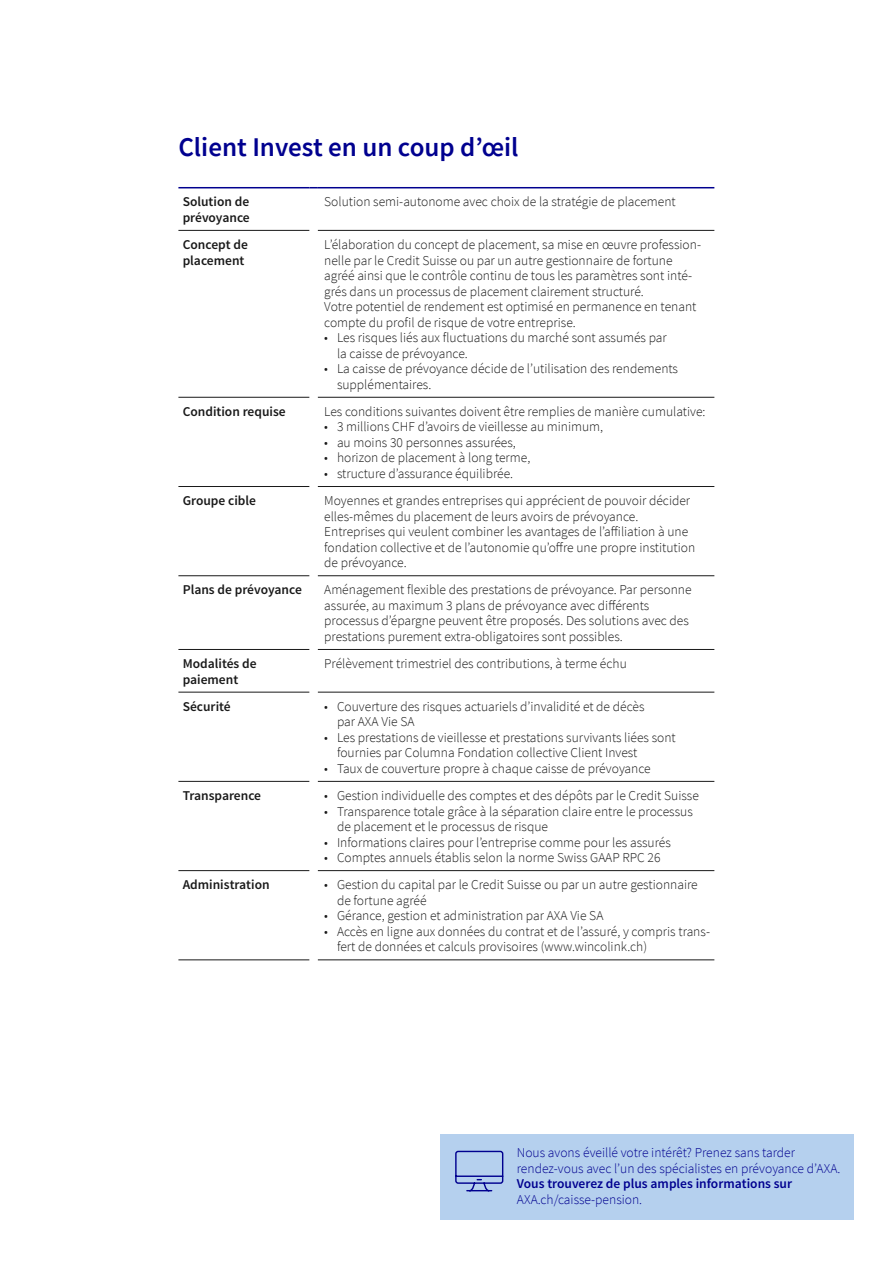
<style>
.page{position:relative;width:893px;height:1263px;background:#fff}
.page>*{position:absolute;margin:0;border:0;box-sizing:border-box;transform-origin:0 0}
._04-AXA-sublines{font:600 27px "Source Sans Pro";color:#00008f}
._06-1-AXA-copy-tabel{font:300 13.5px/15.6px "Source Sans Pro";color:#191919}
._06-1-AXA-copy-tabel-2{font:600 13.5px/15.5px "Source Sans Pro";color:#191919}
._06-AXA-copy{font:300 13.5px/15.6px "Source Sans Pro";color:#00008f}
._06-AXA-copy-2{font:600 13.5px/15.6px "Source Sans Pro";color:#00008f}
.s1{font-weight:300}
</style>
<div class="page">
<hr style="left:178px;top:230px;width:131px;height:1px;background:#191919">
<hr style="left:178px;top:397px;width:131px;height:1px;background:#191919">
<hr style="left:178px;top:486px;width:131px;height:1px;background:#191919">
<hr style="left:178px;top:575px;width:131px;height:1px;background:#191919">
<hr style="left:178px;top:649px;width:131px;height:1px;background:#191919">
<hr style="left:178px;top:692px;width:131px;height:1px;background:#191919">
<hr style="left:178px;top:781px;width:131px;height:1px;background:#191919">
<hr style="left:178px;top:870px;width:131px;height:1px;background:#191919">
<hr style="left:178px;top:959px;width:131px;height:1px;background:#191919">
<hr style="left:318px;top:230px;width:396px;height:1px;background:#191919">
<hr style="left:318px;top:397px;width:396px;height:1px;background:#191919">
<hr style="left:318px;top:486px;width:396px;height:1px;background:#191919">
<hr style="left:318px;top:575px;width:396px;height:1px;background:#191919">
<hr style="left:318px;top:649px;width:396px;height:1px;background:#191919">
<hr style="left:318px;top:692px;width:396px;height:1px;background:#191919">
<hr style="left:318px;top:781px;width:396px;height:1px;background:#191919">
<hr style="left:318px;top:870px;width:396px;height:1px;background:#191919">
<hr style="left:318px;top:959px;width:396px;height:1px;background:#191919">
<hr style="left:178px;top:187px;width:131px;height:1px;background:#00008f">
<hr style="left:318px;top:187px;width:396px;height:1px;background:#00008f">
<div style="left:440px;top:1134px;width:413px;height:85px;background:#b5d0ee"></div>
<svg style="left:455px;top:1150px;width:49px;height:42px"></svg>
<p class="_04-AXA-sublines" style="left:178px;top:129px;width:342px">Client Invest en un coup d’œil</p>
<p class="_06-1-AXA-copy-tabel-2" style="left:183px;top:194px;width:69px">Solution de prévoyance</p>
<p class="_06-1-AXA-copy-tabel" style="left:324px;top:194px;width:353px">Solution semi-autonome avec choix de la stratégie de placement</p>
<p class="_06-1-AXA-copy-tabel-2" style="left:183px;top:237px;width:67px">Concept de placement</p>
<p class="_06-1-AXA-copy-tabel" style="left:324px;top:237px;width:378px">L’élaboration du concept de placement, sa mise en œuvre profession&shy;nelle par le Credit Suisse ou par un autre gestionnaire de fortune agréé ainsi que le contrôle continu de tous les paramètres sont inté&shy;grés dans un processus de placement clairement structuré.<br>Votre potentiel de rendement est optimisé en permanence en tenant compte du profil de risque de votre entreprise.</p>
<p class="_06-1-AXA-copy-tabel" style="left:337px;top:330px;width:331px;text-indent:-13px">• Les risques liés aux fluctuations du marché sont assumés par la caisse de prévoyance.</p>
<p class="_06-1-AXA-copy-tabel" style="left:337px;top:361px;width:343px;text-indent:-13px">• La caisse de prévoyance décide de l’utilisation des rendements supplémentaires.</p>
<p class="_06-1-AXA-copy-tabel-2" style="left:183px;top:404px;width:105px">Condition requise</p>
<p class="_06-1-AXA-copy-tabel" style="left:324px;top:404px;width:383px">Les conditions suivantes doivent être remplies de manière cumulative:</p>
<p class="_06-1-AXA-copy-tabel" style="left:324px;top:419px;width:280px">• 3 millions CHF d’avoirs de vieillesse au minimum,</p>
<p class="_06-1-AXA-copy-tabel" style="left:324px;top:435px;width:193px">• au moins 30 personnes assurées,</p>
<p class="_06-1-AXA-copy-tabel" style="left:324px;top:450px;width:208px">• horizon de placement à long terme,</p>
<p class="_06-1-AXA-copy-tabel" style="left:324px;top:466px;width:190px">• structure d’assurance équilibrée.</p>
<p class="_06-1-AXA-copy-tabel-2" style="left:183px;top:493px;width:75px">Groupe cible</p>
<p class="_06-1-AXA-copy-tabel" style="left:324px;top:493px;width:373px">Moyennes et grandes entreprises qui apprécient de pouvoir décider elles-mêmes du placement de leurs avoirs de prévoyance.<br>Entreprises qui veulent combiner les avantages de l’affiliation à une fondation collective et de l’autonomie qu’offre une propre institution de prévoyance.</p>
<p class="_06-1-AXA-copy-tabel-2" style="left:183px;top:582px;width:121px">Plans de prévoyance</p>
<p class="_06-1-AXA-copy-tabel" style="left:324px;top:582px;width:369px">Aménagement flexible des prestations de prévoyance. Par personne assurée, au maximum 3 plans de prévoyance avec différents processus d’épargne peuvent être proposés. Des solutions avec des prestations purement extra-obligatoires sont possibles.</p>
<p class="_06-1-AXA-copy-tabel-2" style="left:183px;top:656px;width:75px">Modalités de paiement</p>
<p class="_06-1-AXA-copy-tabel" style="left:324px;top:656px;width:304px">Prélèvement trimestriel des contributions, à terme échu</p>
<p class="_06-1-AXA-copy-tabel-2" style="left:183px;top:699px;width:50px">Sécurité</p>
<p class="_06-1-AXA-copy-tabel" style="left:337px;top:698px;width:309px;text-indent:-13px">• Couverture des risques actuariels d’invalidité et de décès par AXA Vie SA</p>
<p class="_06-1-AXA-copy-tabel" style="left:337px;top:729px;width:340px;text-indent:-13px">• Les prestations de vieillesse et prestations survivants liées sont fournies par Columna Fondation collective Client Invest</p>
<p class="_06-1-AXA-copy-tabel" style="left:324px;top:761px;width:328px">• Taux de couverture propre à chaque caisse de prévoyance</p>
<p class="_06-1-AXA-copy-tabel-2" style="left:183px;top:788px;width:80px">Transparence</p>
<p class="_06-1-AXA-copy-tabel" style="left:324px;top:788px;width:376px">• Gestion individuelle des comptes et des dépôts par le Credit Suisse</p>
<p class="_06-1-AXA-copy-tabel" style="left:337px;top:803px;width:357px;text-indent:-13px">• Transparence totale grâce à la séparation claire entre le processus de placement et le processus de risque</p>
<p class="_06-1-AXA-copy-tabel" style="left:324px;top:834px;width:348px">• Informations claires pour l’entreprise comme pour les assurés</p>
<p class="_06-1-AXA-copy-tabel" style="left:324px;top:850px;width:338px">• Comptes annuels établis selon la norme Swiss GAAP RPC 26</p>
<p class="_06-1-AXA-copy-tabel-2" style="left:183px;top:877px;width:88px">Administration</p>
<p class="_06-1-AXA-copy-tabel" style="left:337px;top:877px;width:362px;text-indent:-13px">• Gestion du capital par le Credit Suisse ou par un autre gestionnaire de fortune agréé</p>
<p class="_06-1-AXA-copy-tabel" style="left:324px;top:908px;width:281px">• Gérance, gestion et administration par AXA Vie SA</p>
<p class="_06-1-AXA-copy-tabel" style="left:337px;top:924px;width:375px;text-indent:-13px">• Accès en ligne aux données du contrat et de l’assuré, y compris trans&shy;fert de données et calculs provisoires (www.wincolink.ch)</p>
<p class="_06-AXA-copy" style="left:517px;top:1145px;width:325px">Nous avons éveillé votre intérêt? Prenez sans tarder rendez-vous avec l’un des spécialistes en prévoyance d’AXA.</p>
<p class="_06-AXA-copy-2" style="left:517px;top:1176px;width:277px">Vous trouverez de plus amples informations sur<br><span class="s1">AXA.ch/caisse-pension.</span></p>
</div>
